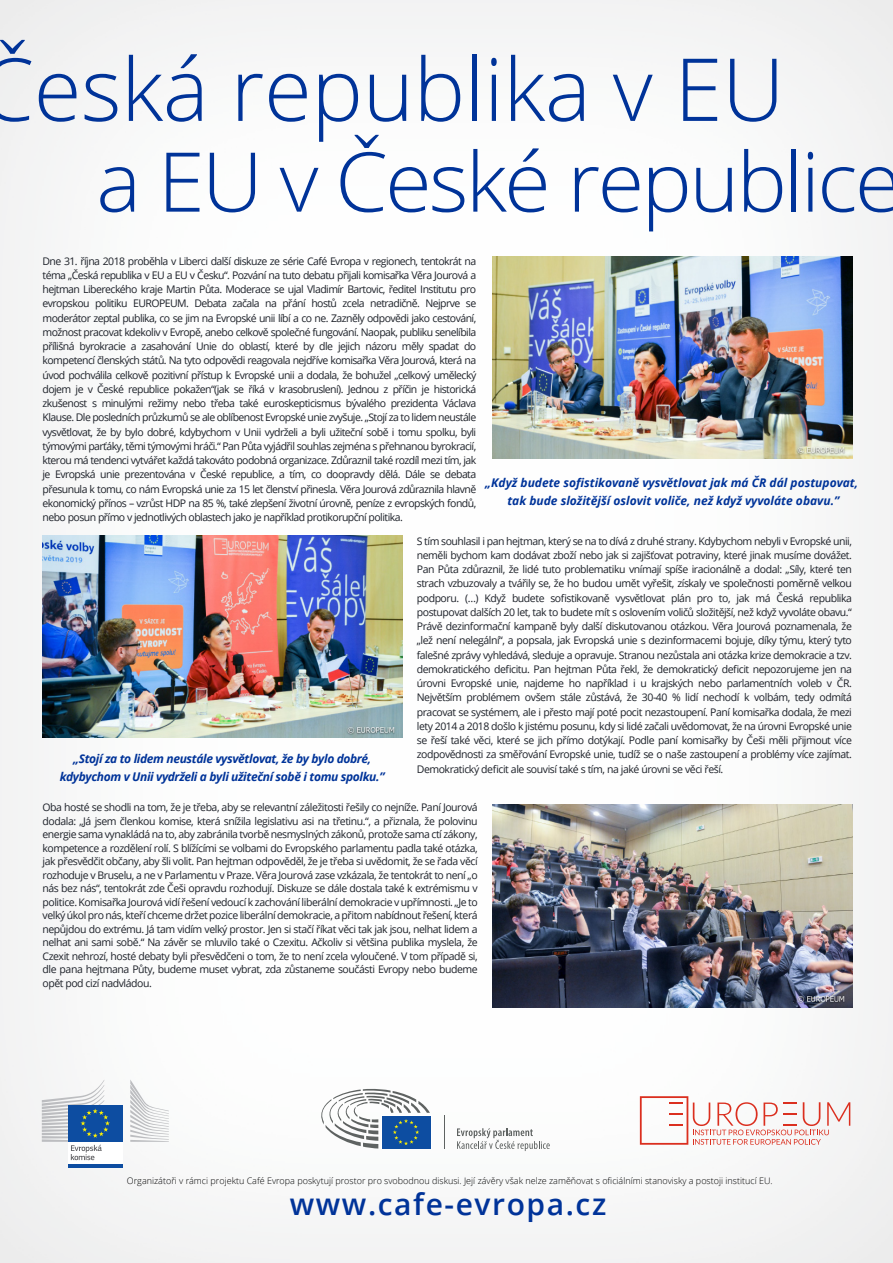
<style>
.page{position:relative;width:893px;height:1263px;background:#fff}
.page>*{position:absolute;margin:0;border:0;box-sizing:border-box;transform-origin:0 0}
.t1{font:300 87px "Open Sans";letter-spacing:-.005em;color:#039}
.t2{font:300 82.5px "Open Sans";letter-spacing:-.03em;color:#039}
.t3{font:600 30px "Open Sans";letter-spacing:.05em;color:#039}
.t4{font:italic 700 12px/18px "Open Sans";color:#039;text-align:center}
.t5{font:italic 700 12px/18px "Open Sans";letter-spacing:-.03em;color:#039;text-align:center}
.t6{font:10.5px/14.2px "Open Sans";letter-spacing:-.045em;color:#1d2129;text-align:justify}
.t7{font:300 9px "Open Sans";color:#000}
</style>
<div class="page">
<img style="left:0;top:0;width:893px;height:1263px">
<img style="left:492px;top:805px;width:360px;height:202px">
<svg style="left:640px;top:1096px;width:210px;height:49px"></svg>
<img style="left:43px;top:536px;width:360px;height:202px">
<img style="left:493px;top:257px;width:360px;height:202px">
<div style="left:68px;top:1141px;width:54px;height:24px;background:#fff"></div>
<div style="left:68px;top:1105px;width:54px;height:37px;background:#0d4da1"></div>
<hr style="left:68px;top:1164px;width:55px;height:3px;background:#0d4da1">
<svg style="left:130px;top:1079px;width:39px;height:63px"></svg>
<svg style="left:42px;top:1079px;width:68px;height:81px"></svg>
<hr style="left:444px;top:1115px;width:1px;height:34px;background:#5e6261">
<div style="left:381px;top:1115px;width:50px;height:34px;background:#0d4da1"></div>
<svg style="left:316px;top:1088px;width:114px;height:60px"></svg>
<svg style="left:457px;top:1128px;width:93px;height:23px"></svg>
<h1 class="t1" style="left:-20px;top:30px;width:806px">Česká republika v EU</h1>
<h2 class="t2" style="left:96px;top:125px;width:807px">a EU v České republice</h2>
<p class="t6" style="left:43px;top:253px;width:435px">Dne 31. října 2018 proběhla v Liberci další diskuze ze série Café Evropa v regionech, tentokrát na téma „Česká republika v EU a EU v Česku“. Pozvání na tuto debatu přijali komisařka Věra Jourová a hejtman Libereckého kraje Martin Půta. Moderace se ujal Vladimír Bartovic, ředitel Institutu pro evropskou politiku EUROPEUM. Debata začala na přání hostů zcela netradičně. Nejprve se moderátor zeptal publika, co se jim na Evropské unii líbí a co ne. Zazněly odpovědi jako cestování, možnost pracovat kdekoliv v Evropě, anebo celkově společné fungování. Naopak, publiku senelíbila přílišná byrokracie a zasahování Unie do oblastí, které by dle jejich názoru měly spadat do kompetencí členských států. Na tyto odpovědi reagovala nejdříve komisařka Věra Jourová, která na úvod pochválila celkově pozitivní přístup k Evropské unii a dodala, že bohužel „celkový umělecký dojem je v České republice pokažen“(jak se říká v krasobruslení). Jednou z příčin je historická zkušenost s minulými režimy nebo třeba také euroskepticismus bývalého prezidenta Václava Klause. Dle posledních průzkumů se ale oblíbenost Evropské unie zvyšuje. „Stojí za to lidem neustále vysvětlovat, že by bylo dobré, kdybychom v Unii vydrželi a byli užiteční sobě i tomu spolku, byli týmovými parťáky, těmi týmovými hráči.“ Pan Půta vyjádřil souhlas zejména s přehnanou byrokracií, kterou má tendenci vytvářet každá takováto podobná organizace. Zdůraznil také rozdíl mezi tím, jak je Evropská unie prezentována v České republice, a tím, co doopravdy dělá. Dále se debata přesunula k tomu, co nám Evropská unie za 15 let členství přinesla. Věra Jourová zdůraznila hlavně ekonomický přínos – vzrůst HDP na 85 %, také zlepšení životní úrovně, peníze z evropských fondů, nebo posun přímo v jednotlivých oblastech jako je například protikorupční politika.</p>
<p class="t4" style="left:485px;top:474px;width:374px">„Když budete sofistikovaně vysvětlovat jak má ČR dál postupovat, tak bude složitější oslovit voliče, než když vyvoláte obavu.”</p>
<p class="t5" style="left:60px;top:750px;width:327px">„Stojí za to lidem neustále vysvětlovat, že by bylo dobré, kdybychom v Unii vydrželi a byli užiteční sobě i tomu spolku.”</p>
<p class="t6" style="left:417px;top:533px;width:437px">S tím souhlasil i pan hejtman, který se na to dívá z druhé strany. Kdybychom nebyli v Evropské unii, neměli bychom kam dodávat zboží nebo jak si zajišťovat potraviny, které jinak musíme dovážet.<br>Pan Půta zdůraznil, že lidé tuto problematiku vnímají spíše iracionálně a dodal: „Síly, které ten strach vzbuzovaly a tvářily se, že ho budou umět vyřešit, získaly ve společnosti poměrně velkou podporu. (…) Když budete sofistikovaně vysvětlovat plán pro to, jak má Česká republika postupovat dalších 20 let, tak to budete mít s oslovením voličů složitější, než když vyvoláte obavu.“ Právě dezinformační kampaně byly další diskutovanou otázkou. Věra Jourová poznamenala, že „lež není nelegální“, a popsala, jak Evropská unie s dezinformacemi bojuje, díky týmu, který tyto falešné zprávy vyhledává, sleduje a opravuje. Stranou nezůstala ani otázka krize demokracie a tzv. demokratického deficitu. Pan hejtman Půta řekl, že demokratický deficit nepozorujeme jen na úrovni Evropské unie, najdeme ho například i u krajských nebo parlamentních voleb v ČR.<br>Největším problémem ovšem stále zůstává, že 30-40 % lidí nechodí k volbám, tedy odmítá pracovat se systémem, ale i přesto mají poté pocit nezastoupení. Paní komisařka dodala, že mezi lety 2014 a 2018 došlo k jistému posunu, kdy si lidé začali uvědomovat, že na úrovni Evropské unie se řeší také věci, které se jich přímo dotýkají. Podle paní komisařky by Češi měli přijmout více zodpovědnosti za směřování Evropské unie, tudíž se o naše zastoupení a problémy více zajímat.<br>Demokratický deficit ale souvisí také s tím, na jaké úrovni se věci řeší.</p>
<p class="t6" style="left:43px;top:800px;width:437px;line-height:13.5px">Oba hosté se shodli na tom, že je třeba, aby se relevantní záležitosti řešily co nejníže. Paní Jourová dodala: „Já jsem členkou komise, která snížila legislativu asi na třetinu.“, a přiznala, že polovinu energie sama vynakládá na to, aby zabránila tvorbě nesmyslných zákonů, protože sama ctí zákony, kompetence a rozdělení rolí. S blížícími se volbami do Evropského parlamentu padla také otázka, jak přesvědčit občany, aby šli volit. Pan hejtman odpověděl, že je třeba si uvědomit, že se řada věcí rozhoduje v Bruselu, a ne v Parlamentu v Praze. Věra Jourová zase vzkázala, že tentokrát to není „o nás bez nás“, tentokrát zde Češi opravdu rozhodují. Diskuze se dále dostala také k extrémismu v politice. Komisařka Jourová vidí řešení vedoucí k zachování liberální demokracie v upřímnosti. „Je to velký úkol pro nás, kteří chceme držet pozice liberální demokracie, a přitom nabídnout řešení, která nepůjdou do extrému. Já tam vidím velký prostor. Jen si stačí říkat věci tak jak jsou, nelhat lidem a nelhat ani sami sobě.“ Na závěr se mluvilo také o Czexitu. Ačkoliv si většina publika myslela, že Czexit nehrozí, hosté debaty byli přesvědčeni o tom, že to není zcela vyloučené. V tom případě si, dle pana hejtmana Půty, budeme muset vybrat, zda zůstaneme součásti Evropy nebo budeme opět pod cizí nadvládou.</p>
<p class="t7" style="left:127px;top:1174px;width:647px">Organizátoři v rámci projektu Café Evropa poskytují prostor pro svobodnou diskusi. Její závěry však nelze zaměňovat s oficiálními stanovisky a postoji institucí EU.</p>
<h3 class="t3" style="left:290px;top:1183px;width:318px">www.cafe-evropa.cz</h3>
</div>
